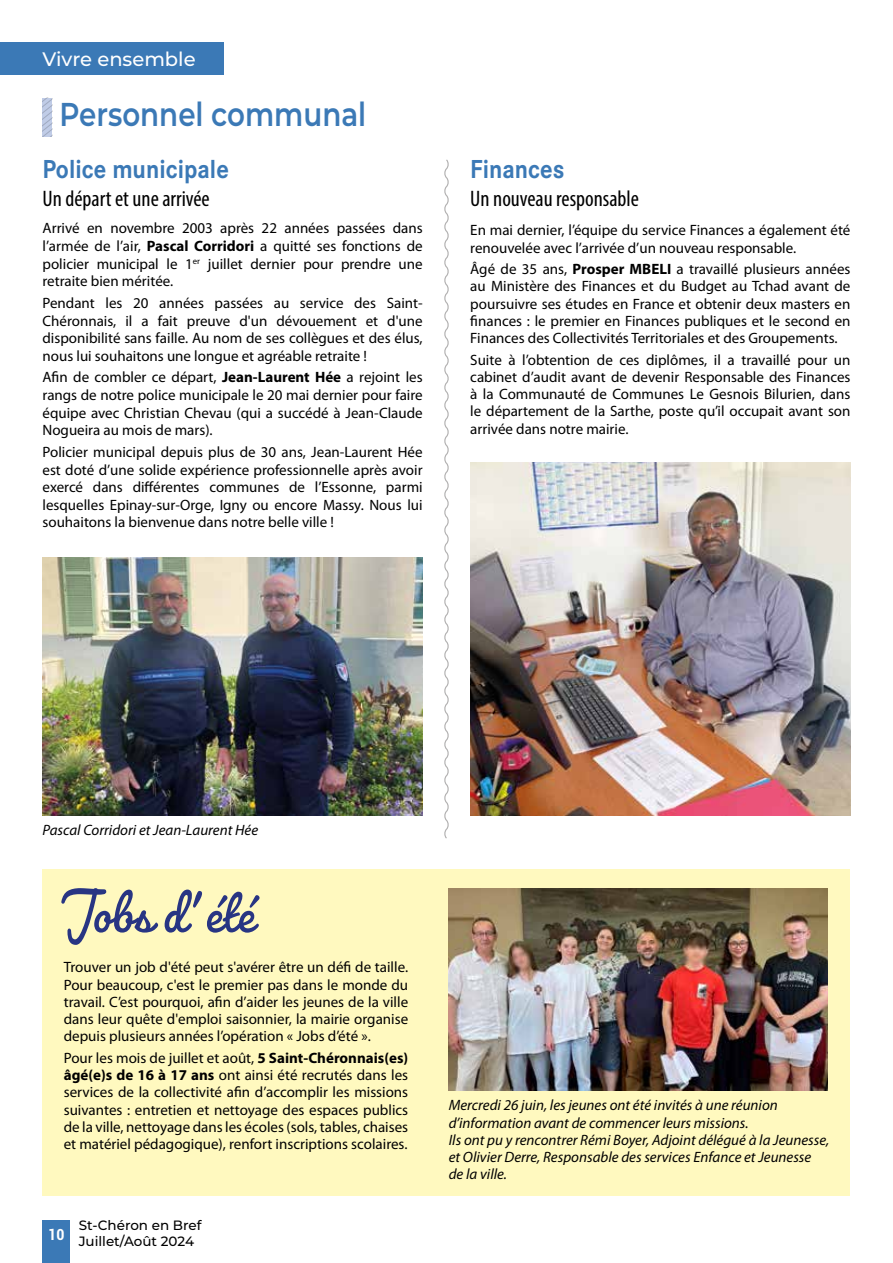
<style>
.page{position:relative;width:893px;height:1263px;background:#fff}
.page>*{position:absolute;margin:0;border:0;box-sizing:border-box;transform-origin:0 0}
.t1{font:64.95px "Pacifico";color:#283583;scale:.9 1}
.t2{font:600 33px "Montserrat";color:#3b79b6;scale:.84 1}
.t3{font:700 27px "Corporate S";color:#3b79b6;scale:.9 1}
.t4{font:condensed 22.5px "Myriad Pro";color:#000}
.t5{font:500 19.5px "Montserrat";color:#fff}
.t6{font:700 condensed 15.3px "Roboto";color:#fff}
.t7{font:15px/17.2px "Myriad Pro";color:#000;text-align:justify}
.t8{font:italic 15px/17.2px "Myriad Pro";color:#000}
.t9{font:500 13.5px/16.2px "Montserrat";color:#000}
.s1{font-weight:700}
</style>
<div class="page">
<div style="left:0;top:43px;width:224px;height:32px;background:#3b79b6"></div>
<div style="left:43px;top:1220px;width:27px;height:43px;background:#3b79b6"></div>
<svg style="left:43px;top:98px;width:10px;height:38px"></svg>
<img style="left:43px;top:557px;width:380px;height:258px">
<img style="left:470px;top:462px;width:380px;height:353px">
<svg style="left:444px;top:159px;width:5px;height:680px"></svg>
<div style="left:43px;top:869px;width:807px;height:327px;background:#fff9bf"></div>
<img style="left:448px;top:889px;width:380px;height:201px">
<h3 class="t5" style="left:43px;top:45px;width:155px">Vivre ensemble</h3>
<h2 class="t2" style="left:60px;top:90px;width:367px">Personnel communal</h2>
<h3 class="t3" style="left:43px;top:150px;width:209px">Police municipale</h3>
<h3 class="t4" style="left:43px;top:185px;width:169px">Un départ et une arrivée</h3>
<p class="t7" style="left:43px;top:220px;width:382px">Arrivé en novembre 2003 après 22 années passées dans l’armée de l’air, <span class="s1">Pascal Corridori</span> a quitté ses fonctions de policier municipal le 1<sup>er</sup> juillet dernier pour prendre une retraite bien méritée.</p>
<p class="t7" style="left:43px;top:294px;width:382px">Pendant les 20 années passées au service des Saint-Chéronnais, il a fait preuve d'un dévouement et d'une disponibilité sans faille. Au nom de ses collègues et des élus, nous lui souhaitons une longue et agréable retraite !</p>
<p class="t7" style="left:43px;top:369px;width:382px">Afin de combler ce départ, <span class="s1">Jean-Laurent Hée</span> a rejoint les rangs de notre police municipale le 20 mai dernier pour faire équipe avec Christian Chevau (qui a succédé à Jean-Claude Nogueira au mois de mars).</p>
<p class="t7" style="left:43px;top:443px;width:382px">Policier municipal depuis plus de 30 ans, Jean-Laurent Hée est doté d’une solide expérience professionnelle après avoir exercé dans différentes communes de l’Essonne, parmi lesquelles Epinay-sur-Orge, Igny ou encore Massy. Nous lui souhaitons la bienvenue dans notre belle ville !</p>
<h3 class="t3" style="left:470px;top:150px;width:106px">Finances</h3>
<h3 class="t4" style="left:470px;top:185px;width:170px">Un nouveau responsable</h3>
<p class="t7" style="left:470px;top:222px;width:382px">En mai dernier, l’équipe du service Finances a également été renouvelée avec l’arrivée d’un nouveau responsable.</p>
<p class="t7" style="left:470px;top:261px;width:382px">Âgé de 35 ans, <span class="s1">Prosper MBELI</span> a travaillé plusieurs années au Ministère des Finances et du Budget au Tchad avant de poursuivre ses études en France et obtenir deux masters en finances : le premier en Finances publiques et le second en Finances des Collectivités Territoriales et des Groupements.</p>
<p class="t7" style="left:470px;top:351px;width:382px">Suite à l’obtention de ces diplômes, il a travaillé pour un cabinet d’audit avant de devenir Responsable des Finances à la Communauté de Communes Le Gesnois Bilurien, dans le département de la Sarthe, poste qu’il occupait avant son arrivée dans notre mairie.</p>
<p class="t8" style="left:43px;top:822px;width:217px">Pascal Corridori et Jean-Laurent Hée</p>
<h1 class="t1" style="left:64px;top:872px;width:213px">Jobs d'été</h1>
<p class="t7" style="left:64px;top:959px;width:346px">Trouver un job d'été peut s'avérer être un défi de taille.<br>Pour beaucoup, c'est le premier pas dans le monde du travail. C’est pourquoi, afin d’aider les jeunes de la ville dans leur quête d'emploi saisonnier, la mairie organise depuis plusieurs années l’opération « Jobs d’été ».</p>
<p class="t7" style="left:64px;top:1049px;width:346px">Pour les mois de juillet et août, <span class="s1">5 Saint-Chéronnais(es) âgé(e)s de 16 à 17 ans</span> ont ainsi été recrutés dans les services de la collectivité afin d’accomplir les missions suivantes : entretien et nettoyage des espaces publics de la ville, nettoyage dans les écoles (sols, tables, chaises et matériel pédagogique), renfort inscriptions scolaires.</p>
<p class="t6" style="left:48px;top:1224px;width:18px">10</p>
<p class="t9" style="left:79px;top:1217px;width:124px">St-Chéron en Bref<br>Juillet/Août 2024</p>
<p class="t8" style="left:449px;top:1097px;width:382px">Mercredi 26 juin, les jeunes ont été invités à une réunion d’information avant de commencer leurs missions.<br>Ils ont pu y rencontrer Rémi Boyer, Adjoint délégué à la Jeunesse, et Olivier Derre, Responsable des services Enfance et Jeunesse de la ville.</p>
</div>
